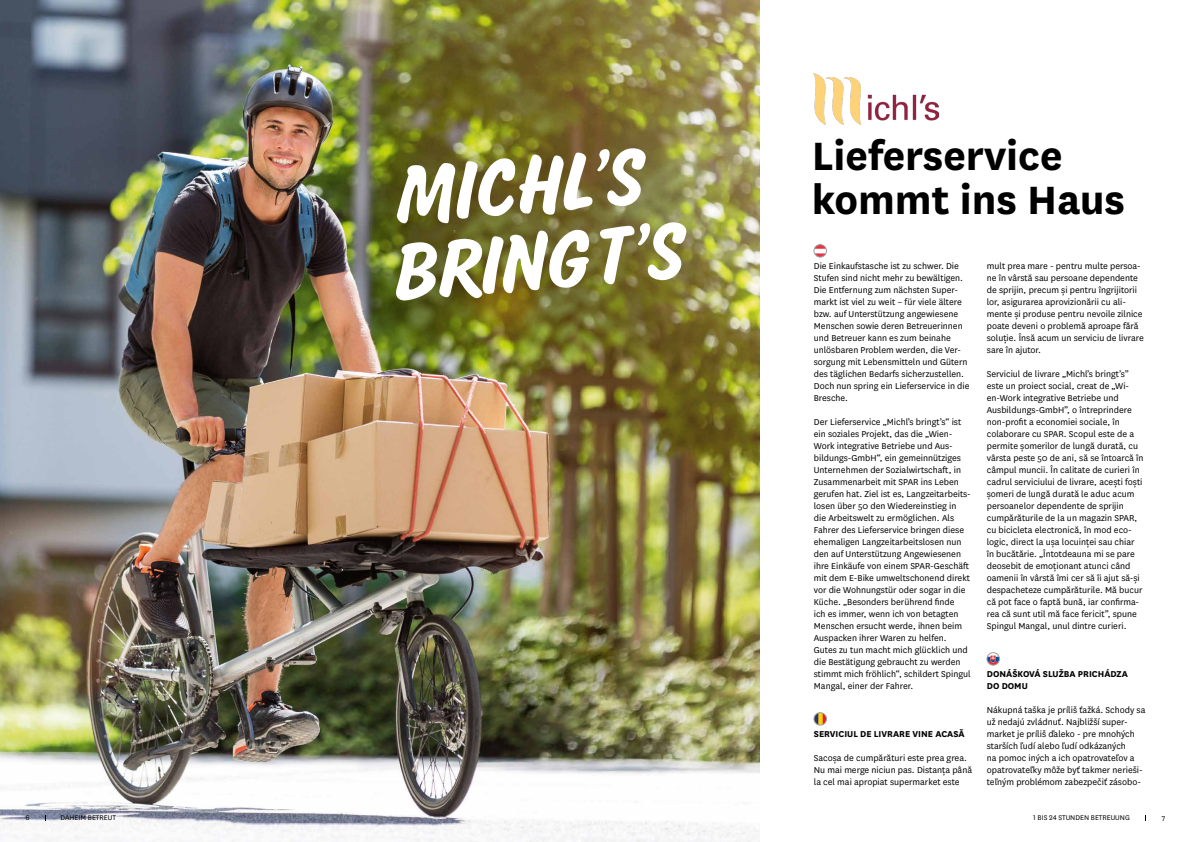
<style>
.page{position:relative;width:1191px;height:842px;background:#fff}
.page>*{position:absolute;margin:0;border:0;box-sizing:border-box;transform-origin:0 0}
.t1{font:73.7px/77px "Salsbury";color:#fff}
.t2{font:700 46.2px/44.3px "National";color:#000}
.t3{font:10px/12px "National";color:#000}
.t4{font:700 10px/12px "National";color:#000}
.t5{font:8px "National";color:#000}
</style>
<div class="page">
<img style="left:0;top:0;width:760px;height:842px">
<svg style="left:814px;top:245px;width:12px;height:12px"></svg>
<div style="left:814px;top:244px;width:12px;height:13px;border:1px solid #9d9d9c;border-radius:50%"></div>
<svg style="left:814px;top:713px;width:12px;height:12px"></svg>
<div style="left:814px;top:712px;width:12px;height:13px;border:1px solid #9d9d9c;border-radius:50%"></div>
<svg style="left:988px;top:653px;width:11px;height:12px"></svg>
<div style="left:986px;top:652px;width:13px;height:13px;border:1px solid #9d9d9c;border-radius:50%"></div>
<img style="left:814px;top:74px;width:124px;height:51px">
<h1 class="t1" style="left:379px;top:161px;width:294px;rotate:-5deg">MICHL’S<br>BRINGT’S</h1>
<h2 class="t2" style="left:811px;top:130px;width:315px">Lieferservice kommt ins Haus</h2>
<p class="t3" style="left:814px;top:260px;width:157px">Die Einkaufstasche ist zu schwer. Die Stufen sind nicht mehr zu bewältigen.<br>Die Entfernung zum nächsten Super&shy;markt ist viel zu weit – für viele ältere bzw. auf Unterstützung angewiesene Menschen sowie deren Betreuerinnen und Betreuer kann es zum beinahe unlösbaren Problem werden, die Ver&shy;sorgung mit Lebensmitteln und Gütern des täglichen Bedarfs sicherzustellen.<br>Doch nun spring ein Lieferservice in die Bresche.</p>
<p class="t3" style="left:814px;top:416px;width:158px">Der Lieferservice „Michl’s bringt’s“ ist ein soziales Projekt, das die „Wien-Work integrative Betriebe und Aus&shy;bildungs-GmbH“, ein gemeinnütziges Unternehmen der Sozialwirtschaft, in Zusammenarbeit mit SPAR ins Leben gerufen hat. Ziel ist es, Langzeitarbeits&shy;losen über 50 den Wiedereinstieg in die Arbeitswelt zu ermöglichen. Als Fahrer des Lieferservice bringen diese ehemaligen Langzeitarbeitslosen nun den auf Unterstützung Angewiesenen ihre Einkäufe von einem SPAR-Geschäft mit dem E-Bike umweltschonend direkt vor die Wohnungstür oder sogar in die Küche. „Besonders berührend finde<br>ich es immer, wenn ich von betagten Menschen ersucht werde, ihnen beim Auspacken ihrer Waren zu helfen.<br>Gutes zu tun macht mich glücklich und die Bestätigung gebraucht zu werden stimmt mich fröhlich“, schildert Spingul Mangal, einer der Fahrer.</p>
<p class="t4" style="left:814px;top:727px;width:152px">SERVICIUL DE LIVRARE VINE ACASĂ</p>
<p class="t3" style="left:814px;top:752px;width:160px">Sacoșa de cumpărături este prea grea.<br>Nu mai merge niciun pas. Distanţa până la cel mai apropiat supermarket este</p>
<p class="t3" style="left:986px;top:260px;width:158px">mult prea mare - pentru multe persoa&shy;ne în vârstă sau persoane dependente de sprijin, precum și pentru îngrijitorii lor, asigurarea aprovizionării cu ali&shy;mente și produse pentru nevoile zilnice poate deveni o problemă aproape fără soluţie. Însă acum un serviciu de livrare sare în ajutor.</p>
<p class="t3" style="left:986px;top:368px;width:158px">Serviciul de livrare „Michl’s bringt’s” este un proiect social, creat de „Wi&shy;en-Work integrative Betriebe und Ausbildungs-GmbH”, o întreprindere non-profit a economiei sociale, în colaborare cu SPAR. Scopul este de a permite șomerilor de lungă durată, cu vârsta peste 50 de ani, să se întoarcă în câmpul muncii. În calitate de curieri în cadrul serviciului de livrare, acești foști șomeri de lungă durată le aduc acum persoanelor dependente de sprijin cumpărăturile de la un magazin SPAR, cu bicicleta electronică, în mod eco&shy;logic, direct la ușa locuinţei sau chiar în bucătărie. „Întotdeauna mi se pare deosebit de emoţionant atunci când oamenii în vârstă îmi cer să îi ajut să-și despacheteze cumpărăturile. Mă bucur că pot face o faptă bună, iar confirma&shy;rea că sunt util mă face fericit”, spune Spingul Mangal, unul dintre curieri.</p>
<p class="t4" style="left:986px;top:667px;width:142px">DONÁŠKOVÁ SLUŽBA PRICHÁDZA<br>DO DOMU</p>
<p class="t3" style="left:986px;top:704px;width:160px">Nákupná taška je príliš ťažká. Schody sa už nedajú zvládnuť. Najbližší super&shy;market je príliš ďaleko - pre mnohých starších ľudí alebo ľudí odkázaných<br>na pomoc iných a ich opatrovateľov a opatrovateľky môže byť takmer nerieši&shy;teľným problémom zabezpečiť zásobo-</p>
<p class="t5" style="left:26px;top:813px;width:6px">6</p>
<p class="t5" style="left:61px;top:813px;width:57px">DAHEIM BETREUT</p>
<p class="t5" style="left:1033px;top:813px;width:98px">1 BIS 24 STUNDEN BETREUUNG</p>
<p class="t5" style="left:1161px;top:813px;width:5px">7</p>
</div>
